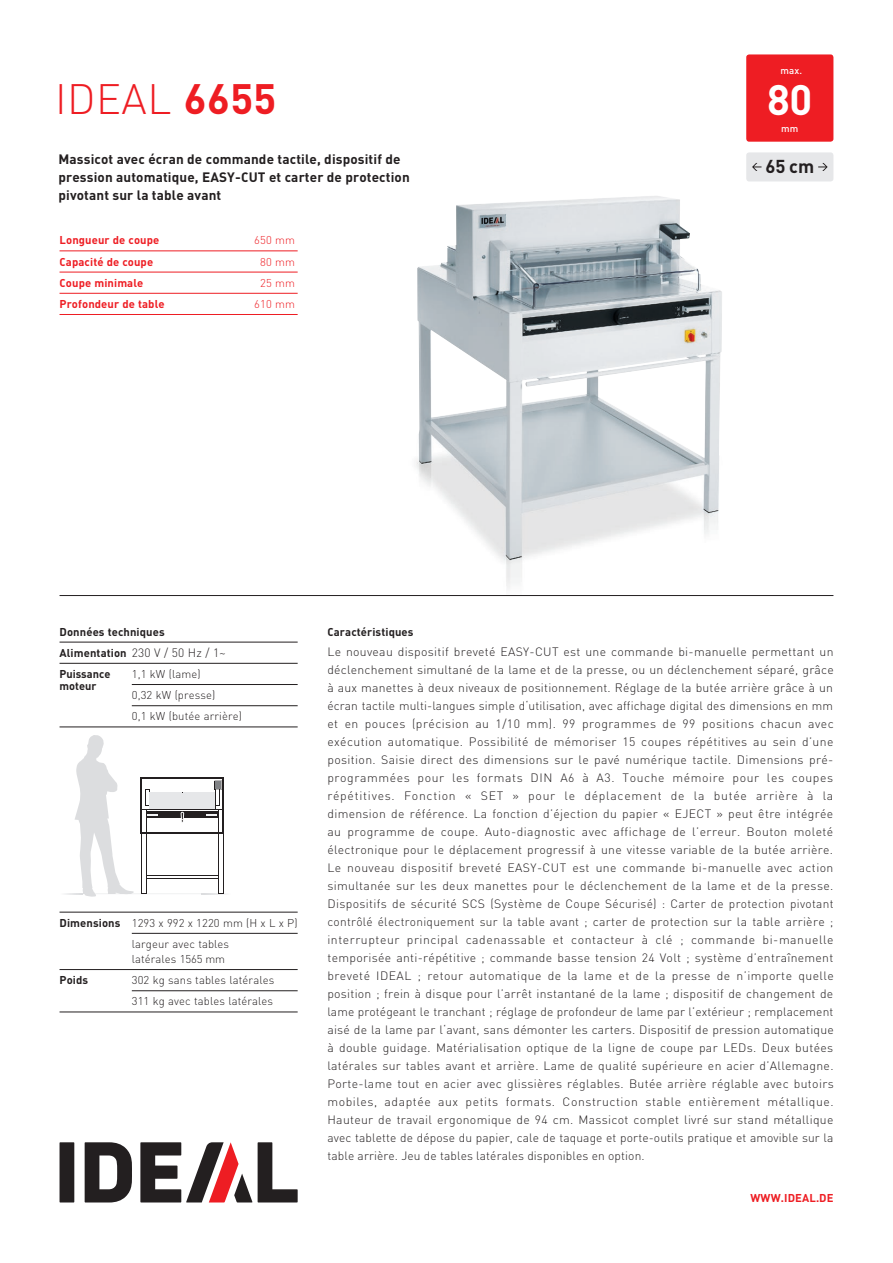
<style>
.page{position:relative;width:893px;height:1263px;background:#fff}
.page>*{position:absolute;margin:0;border:0;box-sizing:border-box;transform-origin:0 0}
.t1{font:300 42px "DIN";letter-spacing:.01em;color:#ee1d23}
.t2{font:700 42px "DIN";color:#fff}
.t3{font:700 18.45px "DIN";color:#231f20}
.t4{font:700 13.5px/18px "DIN";letter-spacing:.01em;color:#231f20}
.t5{font:300 12px/18px "DIN";letter-spacing:.01em;color:#231f20;text-align:justify}
.t6{font:300 11.25px/21.1px "DIN";letter-spacing:.01em;color:#231f20}
.t7{font:700 11.25px/21.1px "DIN";letter-spacing:.01em;color:#231f20}
.t8{font:700 11.25px "DIN";letter-spacing:.01em;color:#ee1d23}
.t9{font:300 11.25px "DIN";letter-spacing:.01em;color:#ee1d23}
.t10{font:500 9.75px "DIN";color:#fff}
.s1{font-weight:700}
.s2{font-weight:300;font-size:12px}
</style>
<div class="page">
<img style="left:416px;top:196px;width:306px;height:392px">
<hr style="left:60px;top:595px;width:773px;height:1px;background:#231f20">
<svg style="left:65px;top:735px;width:160px;height:162px"></svg>
<div style="left:60px;top:1142px;width:14px;height:60px;background:#231f20"></div>
<svg style="left:258px;top:1142px;width:40px;height:60px"></svg>
<svg style="left:85px;top:1142px;width:47px;height:60px"></svg>
<svg style="left:140px;top:1142px;width:112px;height:60px"></svg>
<div style="left:746px;top:152px;width:87px;height:29px;background:#e6e7e9;border-radius:3px"></div>
<svg style="left:752px;top:163px;width:9px;height:8px"></svg>
<svg style="left:818px;top:163px;width:10px;height:8px"></svg>
<div style="left:746px;top:54px;width:87px;height:88px;background:#ee1d23;border-radius:3px"></div>
<hr style="left:60px;top:912px;width:238px;height:1px;background:#231f20">
<hr style="left:132px;top:933px;width:166px;height:1px;background:#231f20">
<hr style="left:60px;top:969px;width:238px;height:1px;background:#231f20">
<hr style="left:132px;top:990px;width:166px;height:1px;background:#231f20">
<hr style="left:60px;top:1012px;width:238px;height:1px;background:#231f20">
<hr style="left:60px;top:251px;width:238px;height:1px;background:#ee1d23">
<hr style="left:60px;top:272px;width:238px;height:1px;background:#ee1d23">
<hr style="left:60px;top:293px;width:238px;height:1px;background:#ee1d23">
<hr style="left:60px;top:314px;width:238px;height:1px;background:#ee1d23">
<hr style="left:60px;top:642px;width:238px;height:1px;background:#231f20">
<hr style="left:60px;top:663px;width:238px;height:1px;background:#231f20">
<hr style="left:132px;top:684px;width:166px;height:1px;background:#231f20">
<hr style="left:132px;top:705px;width:166px;height:1px;background:#231f20">
<hr style="left:60px;top:727px;width:238px;height:1px;background:#231f20">
<h1 class="t1" style="left:55px;top:73px;width:223px">IDEAL <span class="s1">6655</span></h1>
<p class="t4" style="left:58px;top:150px;width:353px">Massicot avec écran de commande tactile, dispositif de pression automatique, EASY-CUT et carter de protection pivotant sur la table avant</p>
<p class="t8" style="left:60px;top:233px;width:101px">Longueur de coupe</p>
<p class="t9" style="left:254px;top:233px;width:42px">650 mm</p>
<p class="t8" style="left:60px;top:254px;width:95px">Capacité de coupe</p>
<p class="t9" style="left:260px;top:255px;width:36px">80 mm</p>
<p class="t8" style="left:60px;top:275px;width:85px">Coupe minimale</p>
<p class="t9" style="left:260px;top:276px;width:36px">25 mm</p>
<p class="t8" style="left:60px;top:296px;width:107px">Profondeur de table</p>
<p class="t9" style="left:254px;top:297px;width:42px">610 mm</p>
<p class="t10" style="left:780px;top:65px;width:23px">max.</p>
<h1 class="t2" style="left:767px;top:72px;width:47px">80</h1>
<p class="t10" style="left:781px;top:122px;width:19px">mm</p>
<h2 class="t3" style="left:765px;top:154px;width:51px">65 cm</h2>
<p class="t7" style="left:60px;top:620px;width:168px">Données techniques<br>Alimentation <span class="s2">230 V / 50 Hz / 1~<br></span>Puissance</p>
<p class="t6" style="left:132px;top:663px;width:70px">1,1 kW (lame)</p>
<p class="t7" style="left:60px;top:675px;width:38px">moteur</p>
<p class="t6" style="left:132px;top:684px;width:112px">0,32 kW (presse)<br>0,1 kW (butée arrière)</p>
<p class="t6" style="left:60px;top:912px;width:240px;text-align:center"><span class="s1">Dimensions</span> 1293 x 992 x 1220 mm (H x L x P) largeur avec tables</p>
<p class="t6" style="left:132px;top:948px;width:95px">latérales 1565 mm</p>
<p class="t7" style="left:60px;top:969px;width:30px">Poids</p>
<p class="t6" style="left:132px;top:969px;width:144px">302 kg sans tables latérales<br>311 kg avec tables latérales</p>
<p class="t7" style="left:327px;top:620px;width:88px">Caractéristiques</p>
<p class="t5" style="left:327px;top:643px;width:508px">Le nouveau dispositif breveté EASY-CUT est une commande bi-manuelle permettant un déclenchement simultané de la lame et de la presse, ou un déclenchement séparé, grâce à aux manettes à deux niveaux de positionnement. Réglage de la butée arrière grâce à un écran tactile multi-langues simple d‘utilisation, avec affichage digital des dimensions en mm et en pouces (précision au 1/10 mm). 99 programmes de 99 positions chacun avec exécution automatique. Possibilité de mémoriser 15 coupes répétitives au sein d’une position. Saisie direct des dimensions sur le pavé numérique tactile. Dimensions pré&shy;programmées pour les formats DIN A6 à A3. Touche mémoire pour les coupes répétitives. Fonction « SET » pour le déplacement de la butée arrière à la dimension de référence. La fonction d’éjection du papier « EJECT » peut être intégrée au programme de coupe. Auto-diagnostic avec affichage de l’erreur. Bouton moleté électronique pour le déplacement progressif à une vitesse variable de la butée arrière.<br>Le nouveau dispositif breveté EASY-CUT est une commande bi-manuelle avec action simultanée sur les deux manettes pour le déclenchement de la lame et de la presse.<br>Dispositifs de sécurité SCS (Système de Coupe Sécurisé) : Carter de protection pivotant contrôlé électroniquement sur la table avant ; carter de protection sur la table arrière ; interrupteur principal cadenassable et contacteur à clé ; commande bi-manuelle temporisée anti-répétitive ; commande basse tension 24 Volt ; système d’entraînement breveté IDEAL ; retour automatique de la lame et de la presse de n’importe quelle position ; frein à disque pour l’arrêt instantané de la lame ; dispositif de changement de lame protégeant le tranchant ; réglage de profondeur de lame par l’extérieur ; remplacement aisé de la lame par l‘avant, sans démonter les carters. Dispositif de pression automatique à double guidage. Matérialisation optique de la ligne de coupe par LEDs. Deux butées latérales sur tables avant et arrière. Lame de qualité supérieure en acier d’Allemagne.<br>Porte-lame tout en acier avec glissières réglables. Butée arrière réglable avec butoirs mobiles, adaptée aux petits formats. Construction stable entièrement métallique.<br>Hauteur de travail ergonomique de 94 cm. Massicot complet livré sur stand métallique avec tablette de dépose du papier, cale de taquage et porte-outils pratique et amovible sur la table arrière. Jeu de tables latérales disponibles en option.</p>
<p class="t8" style="left:750px;top:1191px;width:85px">WWW.IDEAL.DE</p>
</div>
